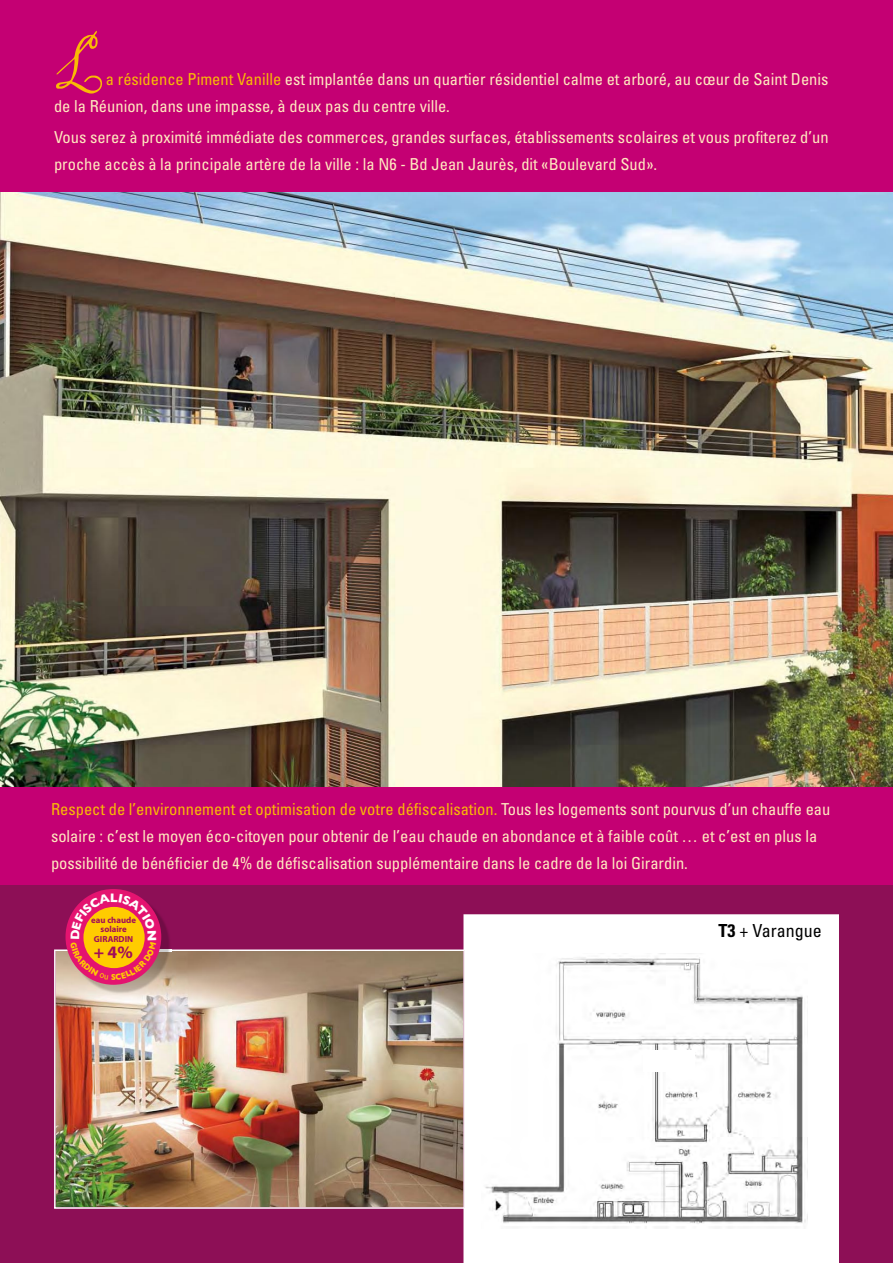
<style>
.page{position:relative;width:893px;height:1263px;background:#fff}
.page>*{position:absolute;margin:0;border:0;box-sizing:border-box;transform-origin:0 0}
.t1{font:condensed 18px "Univers";color:#000}
.t2{font:700 17.55px "Myriad Pro";color:#a10d59}
.t3{font:condensed 16.5px/27px "Univers";color:#ffe9bf}
.t4{font:700 8.7px/8.7px "Myriad Pro";color:#a10d59;text-align:center}
.t5{font:700 8.7px "Gill Sans";color:#fc0;scale:.9 1}
.s1{color:#f9ba05}
.s2{font-weight:700}
</style>
<div class="page">
<div style="left:0;top:449px;width:893px;height:814px;background:#8d0f56"></div>
<div style="left:0;top:0;width:893px;height:884px;background:#c40073"></div>
<svg style="left:463px;top:914px;width:376px;height:349px;background:#f4f4f4"></svg>
<img style="left:54px;top:949px;width:411px;height:260px">
<div style="left:643px;top:1050px;width:51px;height:22px;background:#fff"></div>
<div style="left:618px;top:985px;width:19px;height:14px;background:#fff"></div>
<svg style="left:56px;top:31px;width:46px;height:63px"></svg>
<img style="left:0;top:192px;width:893px;height:595px">
<img style="left:71px;top:911px;width:100px;height:83px">
<div style="left:66px;top:889px;width:95px;height:96px;background:#e41370;border-radius:50%"></div>
<svg style="left:70px;top:893px;width:86px;height:86px"></svg>
<p class="t3" style="left:54px;top:65px;width:776px;text-indent:52px"><span class="s1">a résidence Piment Vanille</span> est implantée dans un quartier résidentiel calme et arboré, au cœur de Saint Denis de la Réunion, dans une impasse, à deux pas du centre ville.</p>
<p class="t3" style="left:54px;top:123px;width:776px">Vous serez à proximité immédiate des commerces, grandes surfaces, établissements scolaires et vous profiterez d’un proche accès à la principale artère de la ville : la N6 - Bd Jean Jaurès, dit «Boulevard Sud».</p>
<p class="t3" style="left:51px;top:795px;width:781px"><span class="s1">Respect de l’environnement et optimisation de votre défiscalisation.</span> Tous les logements sont pourvus d’un chauffe eau solaire : c’est le moyen éco-citoyen pour obtenir de l’eau chaude en abondance et à faible coût … et c’est en plus la possibilité de bénéficier de 4% de défiscalisation supplémentaire dans le cadre de la loi Girardin.</p>
<p class="t4" style="left:91px;top:916px;width:46px">eau chaude solaire</p>
<p class="t4" style="left:94px;top:934px;width:41px">GIRARDIN</p>
<p class="t2" style="left:94px;top:940px;width:41px">+ 4%</p>
<p class="t5" style="left:111px;top:971px;width:7px">S</p>
<p class="t1" style="left:719px;top:919px;width:105px"><span class="s2">T3</span> + Varangue</p>
</div>
